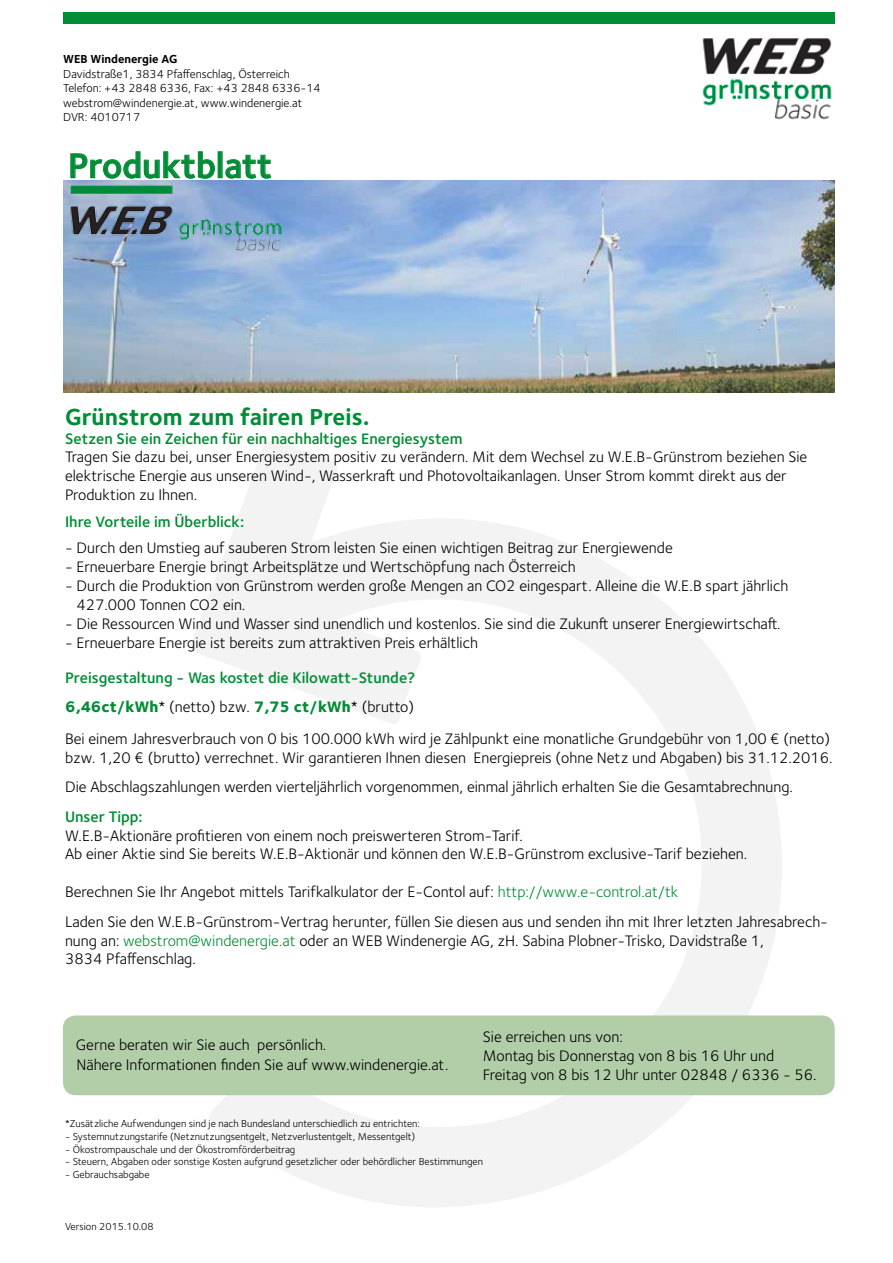
<style>
.page{position:relative;width:893px;height:1263px;background:#fff}
.page>*{position:absolute;margin:0;border:0;box-sizing:border-box;transform-origin:0 0}
.t1{font:600 36px "Foundry Sterling OT2";color:#008d35}
.t2{font:700 24px "Foundry Sterling OT2";color:#008d35}
.t3{font:15.75px/18.9px "Foundry Sterling OT2";color:#000}
.t4{font:600 15.75px/29.4px "Foundry Sterling OT2";color:#008d35}
.t5{font:12px/14.4px "Foundry Sterling OT2";color:#000}
.t6{font:700 12px "Foundry Sterling OT2";color:#000}
.t7{font:10.5px "Foundry Sterling OT2";color:#000}
.s1{font-weight:800}
.s2{font-weight:400;color:#000}
.s3{color:#008d35}
</style>
<div class="page">
<svg style="left:190px;top:440px;width:592px;height:767px"></svg>
<img style="left:63px;top:181px;width:772px;height:212px">
<img style="left:702px;top:38px;width:130px;height:82px">
<div style="left:63px;top:13px;width:772px;height:11px;background:#008d35"></div>
<img style="left:66px;top:181px;width:219px;height:76px">
<div style="left:63px;top:1015px;width:772px;height:80px;background:#b2cea8;border-radius:13px"></div>
<svg style="left:70px;top:151px;width:145px;height:28px"></svg>
<svg style="left:225px;top:154px;width:46px;height:25px"></svg>
<p class="t6" style="left:63px;top:50px;width:116px">WEB Windenergie AG</p>
<p class="t5" style="left:63px;top:66px;width:259px">Davidstraße1, 3834 Pfaffenschlag, Österreich Telefon: +43 2848 6336, Fax: +43 2848 6336-14 webstrom@windenergie.at, www.windenergie.at DVR: 4010717</p>
<h1 class="t1" style="left:68px;top:137px;width:205px">Produktblatt</h1>
<h2 class="t2" style="left:65px;top:397px;width:306px">Grünstrom zum fairen Preis.</h2>
<p class="t4" style="left:65px;top:423px;width:399px">Setzen Sie ein Zeichen für ein nachhaltiges Energiesystem</p>
<p class="t3" style="left:65px;top:447px;width:744px">Tragen Sie dazu bei, unser Energiesystem positiv zu verändern. Mit dem Wechsel zu W.E.B-Grünstrom beziehen Sie elektrische Energie aus unseren Wind-, Wasserkraft und Photovoltaikanlagen. Unser Strom kommt direkt aus der<br>Produktion zu Ihnen.</p>
<p class="t4" style="left:65px;top:506px;width:181px">Ihre Vorteile im Überblick:</p>
<p class="t3" style="left:65px;top:537px;width:609px">- Durch den Umstieg auf sauberen Strom leisten Sie einen wichtigen Beitrag zur Energiewende</p>
<p class="t3" style="left:65px;top:556px;width:512px">- Erneuerbare Energie bringt Arbeitsplätze und Wertschöpfung nach Österreich</p>
<p class="t3" style="left:76px;top:575px;width:713px;text-indent:-11px">- Durch die Produktion von Grünstrom werden große Mengen an CO2 eingespart. Alleine die W.E.B spart jährlich<br>427.000 Tonnen CO2 ein.</p>
<p class="t3" style="left:65px;top:613px;width:717px">- Die Ressourcen Wind und Wasser sind unendlich und kostenlos. Sie sind die Zukunft unserer Energiewirtschaft.</p>
<p class="t3" style="left:65px;top:632px;width:414px">- Erneuerbare Energie ist bereits zum attraktiven Preis erhältlich</p>
<p class="t4" style="left:65px;top:662px;width:352px">Preisgestaltung - Was kostet die Kilowatt-Stunde?<br><span class="s1">6,46ct/kWh</span><span class="s2">* (netto) bzw.</span> <span class="s1">7,75 ct/kWh</span><span class="s2">* (brutto)</span></p>
<p class="t3" style="left:65px;top:728px;width:769px">Bei einem Jahresverbrauch von 0 bis 100.000 kWh wird je Zählpunkt eine monatliche Grundgebühr von 1,00 € (netto) bzw. 1,20 € (brutto) verrechnet. Wir garantieren Ihnen diesen Energiepreis (ohne Netz und Abgaben) bis 31.12.2016.</p>
<p class="t3" style="left:65px;top:776px;width:729px">Die Abschlagszahlungen werden vierteljährlich vorgenommen, einmal jährlich erhalten Sie die Gesamtabrechnung.</p>
<p class="t4" style="left:65px;top:801px;width:79px">Unser Tipp:</p>
<p class="t3" style="left:65px;top:825px;width:684px">W.E.B-Aktionäre profitieren von einem noch preiswerteren Strom-Tarif.<br>Ab einer Aktie sind Sie bereits W.E.B-Aktionär und können den W.E.B-Grünstrom exclusive-Tarif beziehen.</p>
<p class="t3" style="left:65px;top:876px;width:764px;line-height:29.4px">Berechnen Sie Ihr Angebot mittels Tarifkalkulator der E-Contol auf: <span class="s3">http://www.e-control.at/tk<br></span>Laden Sie den W.E.B-Grünstrom-Vertrag herunter, füllen Sie diesen aus und senden ihn mit Ihrer letzten Jahresabrech-</p>
<p class="t3" style="left:65px;top:930px;width:700px">nung an: <span class="s3">webstrom@windenergie.at</span> oder an WEB Windenergie AG, zH. Sabina Plobner-Trisko, Davidstraße 1,<br>3834 Pfaffenschlag.</p>
<p class="t3" style="left:76px;top:1034px;width:374px;line-height:19.8px">Gerne beraten wir Sie auch persönlich.<br>Nähere Informationen finden Sie auf www.windenergie.at.</p>
<p class="t3" style="left:483px;top:1026px;width:335px">Sie erreichen uns von:<br>Montag bis Donnerstag von 8 bis 16 Uhr und<br>Freitag von 8 bis 12 Uhr unter 02848 / 6336 - 56.</p>
<p class="t7" style="left:65px;top:1116px;width:356px">*Zusätzliche Aufwendungen sind je nach Bundesland unterschiedlich zu entrichten:</p>
<p class="t7" style="left:65px;top:1129px;width:352px">- Systemnutzungstarife (Netznutzungsentgelt, Netzverlustentgelt, Messentgelt)</p>
<p class="t7" style="left:65px;top:1141px;width:232px">- Ökostrompauschale und der Ökostromförderbeitrag</p>
<p class="t7" style="left:65px;top:1154px;width:419px">- Steuern, Abgaben oder sonstige Kosten aufgrund gesetzlicher oder behördlicher Bestimmungen</p>
<p class="t7" style="left:65px;top:1166px;width:86px">- Gebrauchsabgabe</p>
<p class="t7" style="left:65px;top:1219px;width:90px">Version 2015.10.08</p>
</div>
